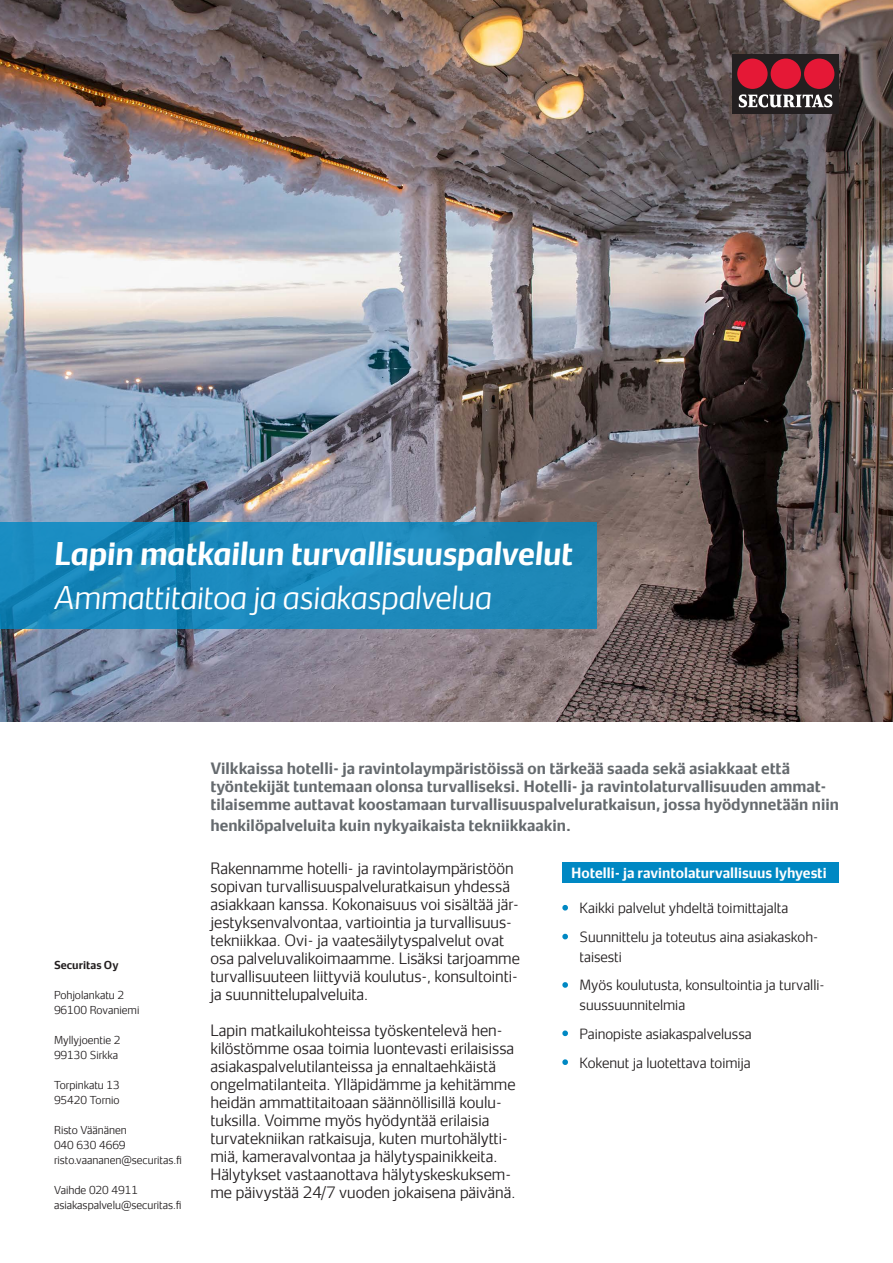
<style>
.page{position:relative;width:893px;height:1263px;background:#fff}
.page>*{position:absolute;margin:0;border:0;box-sizing:border-box;transform-origin:0 0}
.Heading_1_black{font:italic 700 30px "Securitas Sans TT";letter-spacing:-.01em;color:#fff}
.Heading_1_black-2{font:italic 300 30px "Securitas Sans TT";letter-spacing:-.01em;color:#fff}
.t1{font:300 15px/18px "Securitas Sans TT";color:#231f20}
.Preamble_grey{font:700 15px/18px "Securitas Sans TT";color:#656a6e}
.Body_SS_9pt{font:300 13.5px/19.5px "Securitas Sans TT";color:#231f20}
.Headline_white{font:700 13.5px "Securitas Sans TT";color:#fff}
.t2{font:300 10.5px "Securitas Sans TT";color:#231f20}
.Securitas_Sans_Light{font:700 10.5px "Securitas Sans TT";color:#231f20}
.s1{font-size:17.55px;color:#0088c3}
</style>
<div class="page">
<img style="left:0;top:0;width:893px;height:721px">
<div style="left:733px;top:54px;width:106px;height:59px;background:#231f20"></div>
<div style="left:737px;top:59px;width:31px;height:30px;background:#e51836;border-radius:50%"></div>
<div style="left:804px;top:59px;width:30px;height:30px;background:#e51836;border-radius:50%"></div>
<div style="left:771px;top:59px;width:30px;height:30px;background:#e51836;border-radius:50%"></div>
<svg style="left:739px;top:94px;width:93px;height:13px"></svg>
<div style="left:563px;top:862px;width:276px;height:21px;background:#0088c3"></div>
<svg style="left:0;top:522px;width:597px;height:107px;background:#1b88ba"></svg>
<svg style="left:562px;top:904px;width:6px;height:7px"></svg>
<svg style="left:562px;top:933px;width:6px;height:7px"></svg>
<svg style="left:562px;top:982px;width:6px;height:6px"></svg>
<svg style="left:562px;top:1030px;width:6px;height:7px"></svg>
<svg style="left:562px;top:1059px;width:6px;height:6px"></svg>
<p class="Heading_1_black" style="left:54px;top:528px;width:521px">Lapin matkailun turvallisuuspalvelut</p>
<p class="Heading_1_black-2" style="left:54px;top:572px;width:440px">Ammattitaitoa ja asiakaspalvelua</p>
<p class="Securitas_Sans_Light" style="left:54px;top:956px;width:66px">Securitas Oy</p>
<p class="t2" style="left:54px;top:986px;width:72px">Pohjolankatu 2</p>
<p class="t2" style="left:54px;top:1001px;width:87px">96100 Rovaniemi</p>
<p class="t2" style="left:54px;top:1031px;width:68px">Myllyjoentie 2</p>
<p class="t2" style="left:54px;top:1046px;width:66px">99130 Sirkka</p>
<p class="t2" style="left:54px;top:1076px;width:67px">Torpinkatu 13</p>
<p class="t2" style="left:54px;top:1091px;width:67px">95420 Tornio</p>
<p class="t2" style="left:54px;top:1121px;width:74px">Risto Väänänen</p>
<p class="t2" style="left:54px;top:1136px;width:73px">040 630 4669</p>
<p class="t2" style="left:54px;top:1151px;width:129px">risto.vaananen@securitas.fi</p>
<p class="t2" style="left:54px;top:1181px;width:86px">Vaihde 020 4911</p>
<p class="t2" style="left:54px;top:1196px;width:129px">asiakaspalvelu@securitas.fi</p>
<p class="Preamble_grey" style="left:210px;top:758px;width:630px">Vilkkaissa hotelli- ja ravintolaympäristöissä on tärkeää saada sekä asiakkaat että työntekijät tuntemaan olonsa turvalliseksi. Hotelli- ja ravintolaturvallisuuden ammat&shy;tilaisemme auttavat koostamaan turvallisuuspalveluratkaisun, jossa hyödynnetään niin</p>
<p class="Preamble_grey" style="left:210px;top:815px;width:362px">henkilöpalveluita kuin nykyaikaista tekniikkaakin.</p>
<p class="Headline_white" style="left:571px;top:861px;width:257px">Hotelli- ja ravintolaturvallisuus lyhyesti</p>
<p class="t1" style="left:210px;top:858px;width:311px">Rakennamme hotelli- ja ravintolaympäristöön sopivan turvallisuuspalveluratkaisun yhdessä asiakkaan kanssa. Kokonaisuus voi sisältää jär&shy;jestyksenvalvontaa, vartiointia ja turvallisuus&shy;tekniikkaa. Ovi- ja vaatesäilytyspalvelut ovat osa palveluvalikoimaamme. Lisäksi tarjoamme turvallisuuteen liittyviä koulutus-, konsultointi&shy;ja suunnittelupalveluita.</p>
<p class="t1" style="left:210px;top:1020px;width:307px">Lapin matkailukohteissa työskentelevä hen&shy;kilöstömme osaa toimia luontevasti erilaisissa asiakaspalvelutilanteissa ja ennaltaehkäistä ongelmatilanteita. Ylläpidämme ja kehitämme heidän ammattitaitoaan säännöllisillä koulu&shy;tuksilla. Voimme myös hyödyntää erilaisia turvatekniikan ratkaisuja, kuten murtohälytti&shy;miä, kameravalvontaa ja hälytyspainikkeita.<br>Hälytykset vastaanottava hälytyskeskuksem&shy;me päivystää 24/7 vuoden jokaisena päivänä.</p>
<p class="Body_SS_9pt" style="left:563px;top:897px;width:227px"><span class="s1">•</span> Kaikki palvelut yhdeltä toimittajalta</p>
<p class="Body_SS_9pt" style="left:580px;top:926px;width:240px;text-indent:-17px"><span class="s1">•</span> Suunnittelu ja toteutus aina asiakaskoh&shy;taisesti</p>
<p class="Body_SS_9pt" style="left:580px;top:974px;width:246px;text-indent:-17px"><span class="s1">•</span> Myös koulutusta, konsultointia ja turvalli&shy;suussuunnitelmia</p>
<p class="Body_SS_9pt" style="left:563px;top:1022px;width:191px"><span class="s1">•</span> Painopiste asiakaspalvelussa</p>
<p class="Body_SS_9pt" style="left:563px;top:1051px;width:190px"><span class="s1">•</span> Kokenut ja luotettava toimija</p>
</div>
